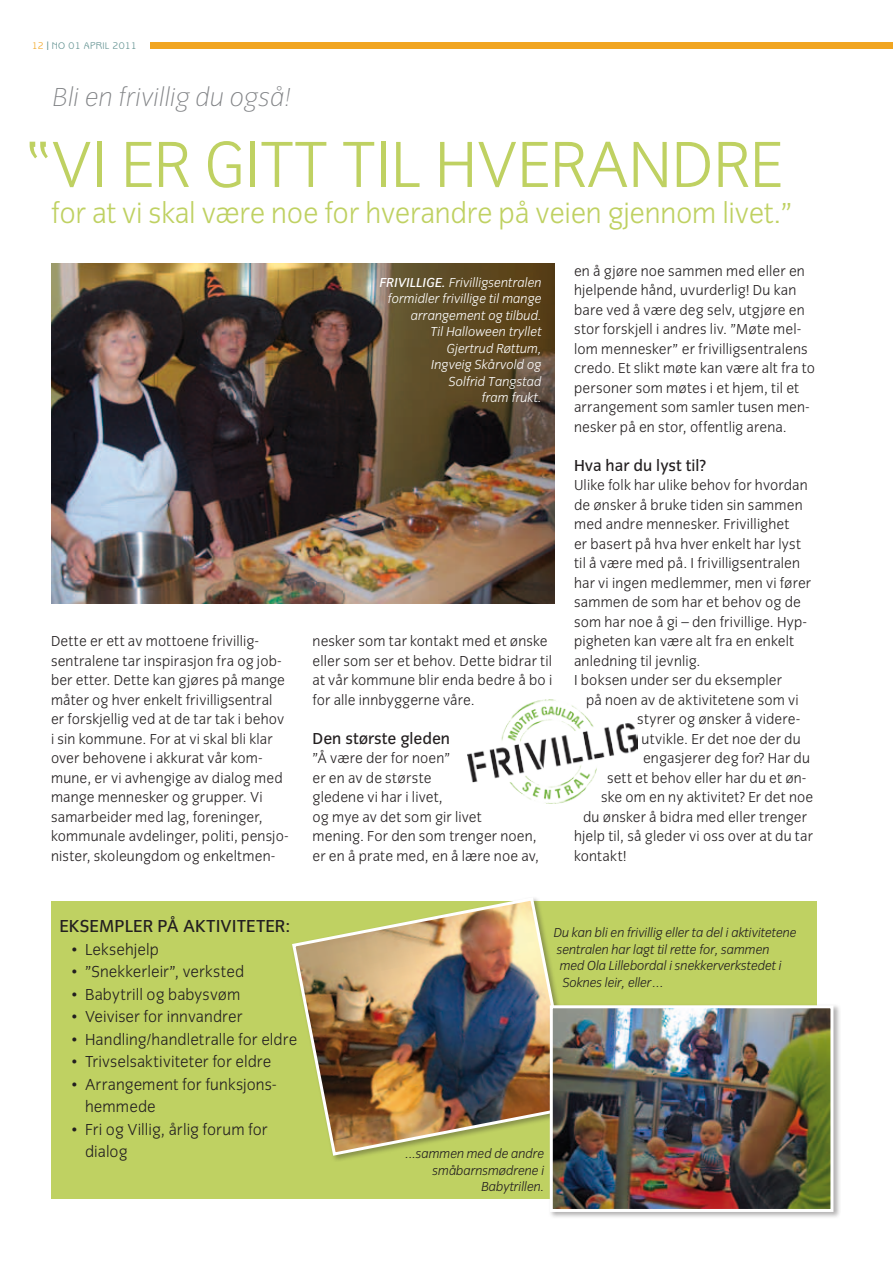
<style>
.page{position:relative;width:893px;height:1263px;background:#fff}
.page>*{position:absolute;margin:0;border:0;box-sizing:border-box;transform-origin:0 0}
.t1{font:300 67.5px "Congress Sans";letter-spacing:-.01em;color:#bfd162}
.t2{font:300 30px "Congress Sans";letter-spacing:-.01em;color:#bfd162}
.t3{font:italic 200 27px "Congress Sans";color:#818386}
.t4{font:18px "Congress Sans";color:#231f20}
.t5{font:300 16.5px/22.5px "Congress Sans";letter-spacing:.005em;color:#231f20}
.t6{font:16.5px "Congress Sans";color:#231f20}
.t7{font:300 15px/19.5px "Congress Sans";letter-spacing:.01em;color:#231f20}
.t8{font:italic 300 13.5px/16.5px "Congress Sans";letter-spacing:-.01em;color:#231f20;text-align:right}
.t9{font:italic 300 13.5px/16.5px "Congress Sans";color:#fff;text-align:right}
.t10{font:9.75px "Benguiat Gothic";letter-spacing:.02em;color:#5e8f8e}
.s1{color:#f1a520}
.s2{font-size:12px}
.s3{font-weight:400}
</style>
<div class="page">
<div style="left:151px;top:43px;width:742px;height:6px;background:#f1a520"></div>
<div style="left:51px;top:901px;width:765px;height:298px;background:#bfd162"></div>
<div style="left:290px;top:895px;width:291px;height:267px;background:#bfd162"></div>
<img style="left:290px;top:895px;width:286px;height:262px">
<div style="left:548px;top:1003px;width:293px;height:216px;background:#231f20;opacity:.35"></div>
<img style="left:554px;top:1009px;width:275px;height:199px">
<div style="left:550px;top:1005px;width:283px;height:207px;border:3px solid #fff"></div>
<img style="left:51px;top:264px;width:504px;height:340px">
<img style="left:467px;top:700px;width:170px;height:103px">
<p class="t10" style="left:32px;top:40px;width:107px"><span class="s1">12</span> <span class="s2">|</span> NO 01 april 2011</p>
<h3 class="t3" style="left:51px;top:83px;width:240px">Bli en frivillig du også!</h3>
<h1 class="t1" style="left:51px;top:128px;width:733px">Vi er gitt til hverandre</h1>
<h2 class="t2" style="left:51px;top:197px;width:743px">for at vi skal være noe for hverandre på veien gjennom livet.”</h2>
<p class="t9" style="left:380px;top:274px;width:163px"><span class="s3">FRIVILLIGE.</span> Frivilligsentralen formidler frivillige til mange arrangement og tilbud.<br>Til Halloween tryllet<br>Gjertrud Røttum,<br>Ingveig Skårvold og<br>Solfrid Tangstad<br>fram frukt.</p>
<p class="t7" style="left:51px;top:632px;width:239px">Dette er ett av mottoene frivillig&shy;sentralene tar inspirasjon fra og job&shy;ber etter. Dette kan gjøres på mange måter og hver enkelt frivilligsentral er forskjellig ved at de tar tak i behov i sin kommune. For at vi skal bli klar over behovene i akkurat vår kom&shy;mune, er vi avhengige av dialog med mange mennesker og grupper. Vi samarbeider med lag, foreninger, kommunale avdelinger, politi, pensjo&shy;nister, skoleungdom og enkeltmen-</p>
<p class="t7" style="left:313px;top:632px;width:241px">nesker som tar kontakt med et ønske eller som ser et behov. Dette bidrar til at vår kommune blir enda bedre å bo i for alle innbyggerne våre.</p>
<p class="t6" style="left:313px;top:729px;width:139px">Den største gleden</p>
<p class="t7" style="left:313px;top:749px;width:228px">”Å være der for noen”<br>er en av de største<br>gledene vi har i livet,<br>og mye av det som gir livet<br>mening. For den som trenger noen, er en å prate med, en å lære noe av,</p>
<p class="t7" style="left:574px;top:261px;width:243px">en å gjøre noe sammen med eller en hjelpende hånd, uvurderlig! Du kan bare ved å være deg selv, utgjøre en stor forskjell i andres liv. ”Møte mel&shy;lom mennesker” er frivilligsentralens credo. Et slikt møte kan være alt fra to personer som møtes i et hjem, til et arrangement som samler tusen men&shy;nesker på en stor, offentlig arena.</p>
<p class="t6" style="left:574px;top:456px;width:134px">Hva har du lyst til?</p>
<p class="t7" style="left:574px;top:476px;width:239px">Ulike folk har ulike behov for hvordan de ønsker å bruke tiden sin sammen med andre mennesker. Frivillighet<br>er basert på hva hver enkelt har lyst til å være med på. I frivilligsentralen har vi ingen medlemmer, men vi fører sammen de som har et behov og de som har noe å gi – den frivillige. Hyp&shy;pigheten kan være alt fra en enkelt anledning til jevnlig.<br>I boksen under ser du eksempler</p>
<p class="t7" style="left:586px;top:690px;width:214px">på noen av de aktivitetene som vi</p>
<p class="t7" style="left:637px;top:710px;width:165px">styrer og ønsker å videre-</p>
<p class="t7" style="left:642px;top:729px;width:161px">utvikle. Er det noe der du</p>
<p class="t7" style="left:643px;top:749px;width:169px">engasjerer deg for? Har du</p>
<p class="t7" style="left:607px;top:768px;width:201px">sett et behov eller har du et øn-</p>
<p class="t7" style="left:601px;top:788px;width:214px">ske om en ny aktivitet? Er det noe</p>
<p class="t7" style="left:583px;top:807px;width:225px">du ønsker å bidra med eller trenger</p>
<p class="t7" style="left:574px;top:827px;width:241px">hjelp til, så gleder vi oss over at du tar</p>
<p class="t7" style="left:574px;top:846px;width:54px">kontakt!</p>
<p class="t4" style="left:60px;top:916px;width:22px">Eksemp</p>
<p class="t4" style="left:125px;top:916px;width:69px">lerpåaktiviteter</p>
<p class="t4" style="left:285px;top:916px;width:6px">:</p>
<p class="t5" style="left:72px;top:938px;width:88px">• Leksehjelp</p>
<p class="t5" style="left:72px;top:961px;width:173px">• ”Snekkerleir”, verksted</p>
<p class="t5" style="left:72px;top:983px;width:170px">• Babytrill og babysvøm</p>
<p class="t5" style="left:72px;top:1006px;width:172px">• Veiviser for innvandrer</p>
<p class="t5" style="left:72px;top:1028px;width:226px">• Handling/handletralle for eldre</p>
<p class="t5" style="left:72px;top:1051px;width:200px">• Trivselsaktiviteter for eldre</p>
<p class="t5" style="left:85px;top:1073px;width:192px;text-indent:-13px">• Arrangement for funksjons&shy;hemmede</p>
<p class="t5" style="left:85px;top:1118px;width:184px;text-indent:-13px">• Fri og Villig, årlig forum for dialog</p>
<p class="t8" style="left:554px;top:924px;width:244px">Du kan bli en frivillig eller ta del i aktivitetene</p>
<p class="t8" style="left:557px;top:941px;width:214px">sentralen har lagt til rette for, sammen</p>
<p class="t8" style="left:560px;top:957px;width:224px">med Ola Lillebordal i snekkerverkstedet i</p>
<p class="t8" style="left:563px;top:974px;width:104px">Soknes leir, eller…</p>
<p class="t8" style="left:406px;top:1145px;width:140px">...sammen med de andre småbarnsmødrene i<br>Babytrillen.</p>
</div>
